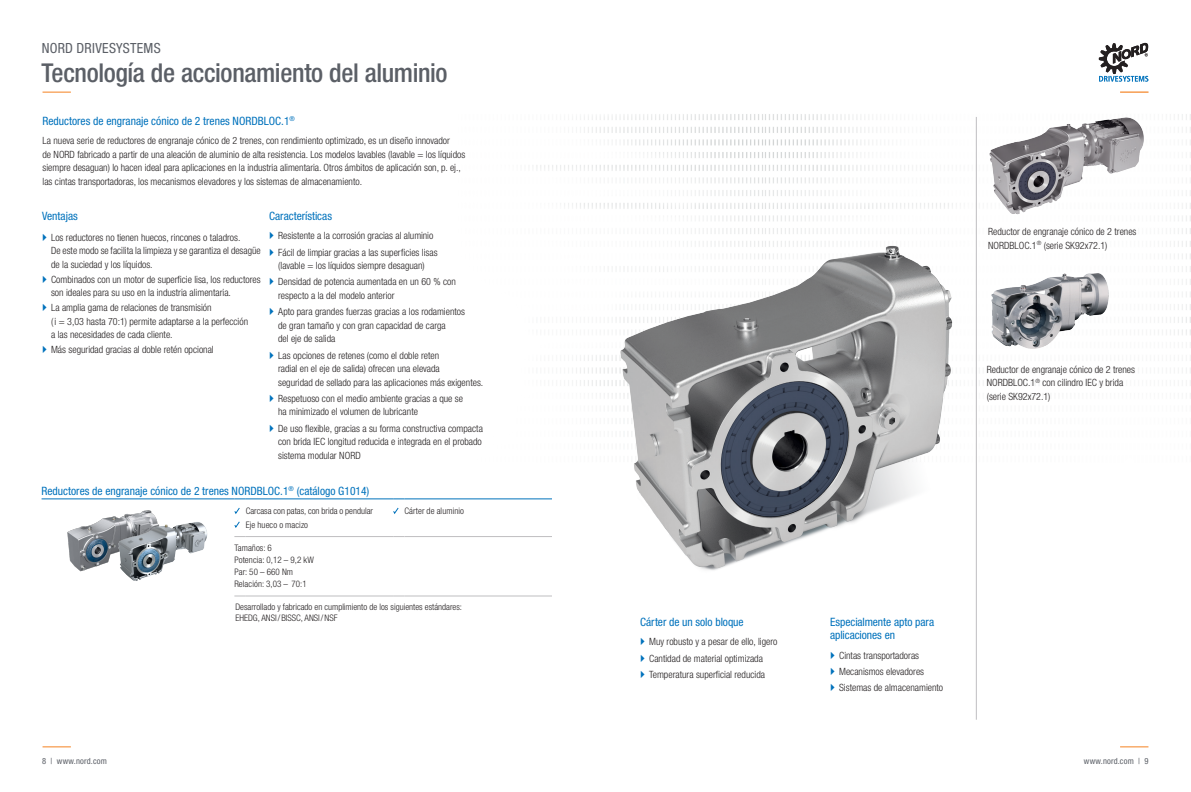
<style>
.page{position:relative;width:1191px;height:792px;background:#fff}
.page>*{position:absolute;margin:0;border:0;box-sizing:border-box;transform-origin:0 0}
.t1{font:500 condensed 26px "Helvetica Neue LT Std";letter-spacing:-.015em;color:#5b5f66}
.t2{font:condensed 14px "Helvetica Neue LT Std";letter-spacing:.02em;color:#5b5f66}
.Fließtext{font:condensed 11.5px "Helvetica Neue LT Std";color:#0072bc}
.Fließtext_Normal{font:condensed 11.5px "Helvetica Neue LT Std";color:#0072bc}
.Fließtext_Normal-2{font:300 condensed 10px/13.5px "Helvetica Neue LT Std";color:#231f20}
.Fließtext-2{font:300 condensed 10px "Helvetica Neue LT Std";color:#231f20}
.Aufzählung{font:300 condensed 9px "Helvetica Neue LT Std";color:#231f20}
.t3{font:condensed 8.5px "Helvetica Neue LT Std";letter-spacing:.02em;color:#5b5f66}
</style>
<div class="page">
<svg style="left:43px;top:746px;width:28px;height:1px"></svg>
<svg style="left:1120px;top:746px;width:28px;height:1px"></svg>
<svg style="left:43px;top:92px;width:28px;height:1px"></svg>
<img style="left:536px;top:114px;width:302px;height:272px">
<div style="left:806px;top:50px;width:177px;height:177px;background:#fff;border-radius:50%"></div>
<img style="left:989px;top:139px;width:40px;height:76px">
<hr style="left:42px;top:499px;width:192px;height:1px;background:#0072bc">
<svg style="left:234px;top:499px;width:12px;height:1px"></svg>
<hr style="left:246px;top:499px;width:147px;height:1px;background:#0072bc">
<hr style="left:404px;top:499px;width:148px;height:1px;background:#0072bc">
<svg style="left:234px;top:536px;width:12px;height:1px"></svg>
<hr style="left:246px;top:536px;width:147px;height:1px;background:#bfbec1">
<hr style="left:404px;top:536px;width:148px;height:1px;background:#bfbec1">
<svg style="left:234px;top:596px;width:12px;height:1px"></svg>
<hr style="left:246px;top:596px;width:147px;height:1px;background:#bfbec1">
<hr style="left:404px;top:596px;width:148px;height:1px;background:#bfbec1">
<svg style="left:234px;top:507px;width:6px;height:21px"></svg>
<svg style="left:393px;top:507px;width:6px;height:7px"></svg>
<img style="left:50px;top:498px;width:126px;height:74px">
<img style="left:96px;top:511px;width:112px;height:70px">
<svg style="left:1029px;top:43px;width:162px;height:303px"></svg>
<img style="left:590px;top:245px;width:458px;height:342px">
<hr style="left:976px;top:117px;width:1px;height:603px;background:#bfbec1">
<h2 class="t2" style="left:42px;top:40px;width:120px">NORD DRIVESYSTEMS</h2>
<h1 class="t1" style="left:41px;top:57px;width:407px">Tecnología de accionamiento del aluminio</h1>
<p class="Fließtext" style="left:43px;top:114px;width:254px">Reductores de engranaje cónico de 2 trenes NORDBLOC.1<sup>®</sup></p>
<p class="Fließtext_Normal-2" style="left:43px;top:134px;width:409px">La nueva serie de reductores de engranaje cónico de 2 trenes, con rendimiento optimizado, es un diseño innovador</p>
<p class="Fließtext_Normal-2" style="left:43px;top:147px;width:424px">de NORD fabricado a partir de una aleación de aluminio de alta resistencia. Los modelos lavables (lavable = los líquidos siempre desaguan) lo hacen ideal para aplicaciones en la industria alimentaria. Otros ámbitos de aplicación son, p. ej.,</p>
<p class="Fließtext_Normal-2" style="left:43px;top:174px;width:321px">las cintas transportadoras, los mecanismos elevadores y los sistemas de almacenamiento.</p>
<p class="Fließtext_Normal" style="left:42px;top:209px;width:37px">Ventajas</p>
<p class="Fließtext_Normal-2" style="left:51px;top:230px;width:191px">Los reductores no tienen huecos, rincones o taladros.</p>
<p class="Fließtext_Normal-2" style="left:51px;top:244px;width:211px">De este modo se facilita la limpieza y se garantiza el desagüe</p>
<p class="Fließtext_Normal-2" style="left:51px;top:257px;width:103px">de la suciedad y los líquidos.</p>
<p class="Fließtext_Normal-2" style="left:51px;top:272px;width:211px">Combinados con un motor de superficie lisa, los reductores</p>
<p class="Fließtext_Normal-2" style="left:51px;top:286px;width:181px">son ideales para su uso en la industria alimentaria.</p>
<p class="Fließtext_Normal-2" style="left:51px;top:301px;width:162px">La amplia gama de relaciones de transmisión</p>
<p class="Fließtext_Normal-2" style="left:51px;top:314px;width:199px">( i = 3,03 hasta 70:1) permite adaptarse a la perfección</p>
<p class="Fließtext_Normal-2" style="left:51px;top:328px;width:123px">a las necesidades de cada cliente.</p>
<p class="Fließtext_Normal-2" style="left:51px;top:343px;width:164px">Más seguridad gracias al doble retén opcional</p>
<p class="Fließtext" style="left:269px;top:209px;width:64px">Características</p>
<p class="Fließtext-2" style="left:278px;top:230px;width:157px">Resistente a la corrosión gracias al aluminio</p>
<p class="Fließtext-2" style="left:278px;top:246px;width:161px">Fácil de limpiar gracias a las superficies lisas</p>
<p class="Fließtext-2" style="left:278px;top:260px;width:148px">(lavable = los líquidos siempre desaguan)</p>
<p class="Fließtext-2" style="left:278px;top:276px;width:179px">Densidad de potencia aumentada en un 60 % con</p>
<p class="Fließtext-2" style="left:278px;top:290px;width:118px">respecto a la del modelo anterior</p>
<p class="Fließtext-2" style="left:278px;top:306px;width:188px">Apto para grandes fuerzas gracias a los rodamientos</p>
<p class="Fließtext-2" style="left:278px;top:319px;width:169px">de gran tamaño y con gran capacidad de carga</p>
<p class="Fließtext-2" style="left:278px;top:333px;width:59px">del eje de salida</p>
<p class="Fließtext-2" style="left:278px;top:349px;width:163px">Las opciones de retenes (como el doble reten</p>
<p class="Fließtext-2" style="left:278px;top:363px;width:163px">radial en el eje de salida) ofrecen una elevada</p>
<p class="Fließtext-2" style="left:278px;top:376px;width:207px">seguridad de sellado para las aplicaciones más exigentes.</p>
<p class="Fließtext-2" style="left:278px;top:393px;width:186px">Respetuoso con el medio ambiente gracias a que se</p>
<p class="Fließtext-2" style="left:278px;top:406px;width:141px">ha minimizado el volumen de lubricante</p>
<p class="Fließtext-2" style="left:278px;top:422px;width:206px">De uso flexible, gracias a su forma constructiva compacta</p>
<p class="Fließtext-2" style="left:278px;top:436px;width:205px">con brida IEC longitud reducida e integrada en el probado</p>
<p class="Fließtext-2" style="left:278px;top:449px;width:84px">sistema modular NORD</p>
<p class="Fließtext" style="left:42px;top:484px;width:329px">Reductores de engranaje cónico de 2 trenes NORDBLOC.1<sup>®</sup> (catálogo G1014)</p>
<p class="Aufzählung" style="left:246px;top:505px;width:129px">Carcasa con patas, con brida o pendular</p>
<p class="Aufzählung" style="left:246px;top:519px;width:64px">Eje hueco o macizo</p>
<p class="Aufzählung" style="left:234px;top:543px;width:39px">Tamaños: 6</p>
<p class="Aufzählung" style="left:234px;top:555px;width:81px">Potencia: 0,12 – 9,2 kW</p>
<p class="Aufzählung" style="left:234px;top:567px;width:60px">Par: 50 – 660 Nm</p>
<p class="Aufzählung" style="left:234px;top:579px;width:74px">Relación: 3,03 – 70:1</p>
<p class="Aufzählung" style="left:404px;top:505px;width:61px">Cárter de aluminio</p>
<p class="Aufzählung" style="left:235px;top:602px;width:228px">Desarrollado y fabricado en cumplimiento de los siguientes estándares:</p>
<p class="Aufzählung" style="left:235px;top:613px;width:104px">EHEDG, ANSI/ BISSC, ANSI/NSF</p>
<p class="Fließtext_Normal-2" style="left:988px;top:225px;width:150px">Reductor de engranaje cónico de 2 trenes<br>NORDBLOC.1<sup>®</sup> (serie SK92x72.1)</p>
<p class="Fließtext_Normal-2" style="left:986px;top:362px;width:150px">Reductor de engranaje cónico de 2 trenes<br>NORDBLOC.1<sup>®</sup> con cilindro IEC y brida</p>
<p class="Fließtext_Normal-2" style="left:986px;top:389px;width:65px">(serie SK92x72.1)</p>
<p class="Fließtext" style="left:640px;top:615px;width:105px">Cárter de un solo bloque</p>
<p class="Fließtext_Normal-2" style="left:649px;top:635px;width:130px">Muy robusto y a pesar de ello, ligero</p>
<p class="Fließtext_Normal-2" style="left:649px;top:651px;width:115px">Cantidad de material optimizada</p>
<p class="Fließtext_Normal-2" style="left:649px;top:668px;width:117px">Temperatura superficial reducida</p>
<p class="Fließtext" style="left:830px;top:615px;width:106px">Especialmente apto para</p>
<p class="Fließtext" style="left:830px;top:629px;width:66px">aplicaciones en</p>
<p class="Fließtext_Normal-2" style="left:839px;top:648px;width:81px">Cintas transportadoras</p>
<p class="Fließtext_Normal-2" style="left:839px;top:665px;width:86px">Mecanismos elevadores</p>
<p class="Fließtext_Normal-2" style="left:839px;top:681px;width:106px">Sistemas de almacenamiento</p>
<p class="t3" style="left:42px;top:756px;width:66px">8 | www.nord.com</p>
<p class="t3" style="left:1083px;top:756px;width:66px">www.nord.com | 9</p>
</div>
